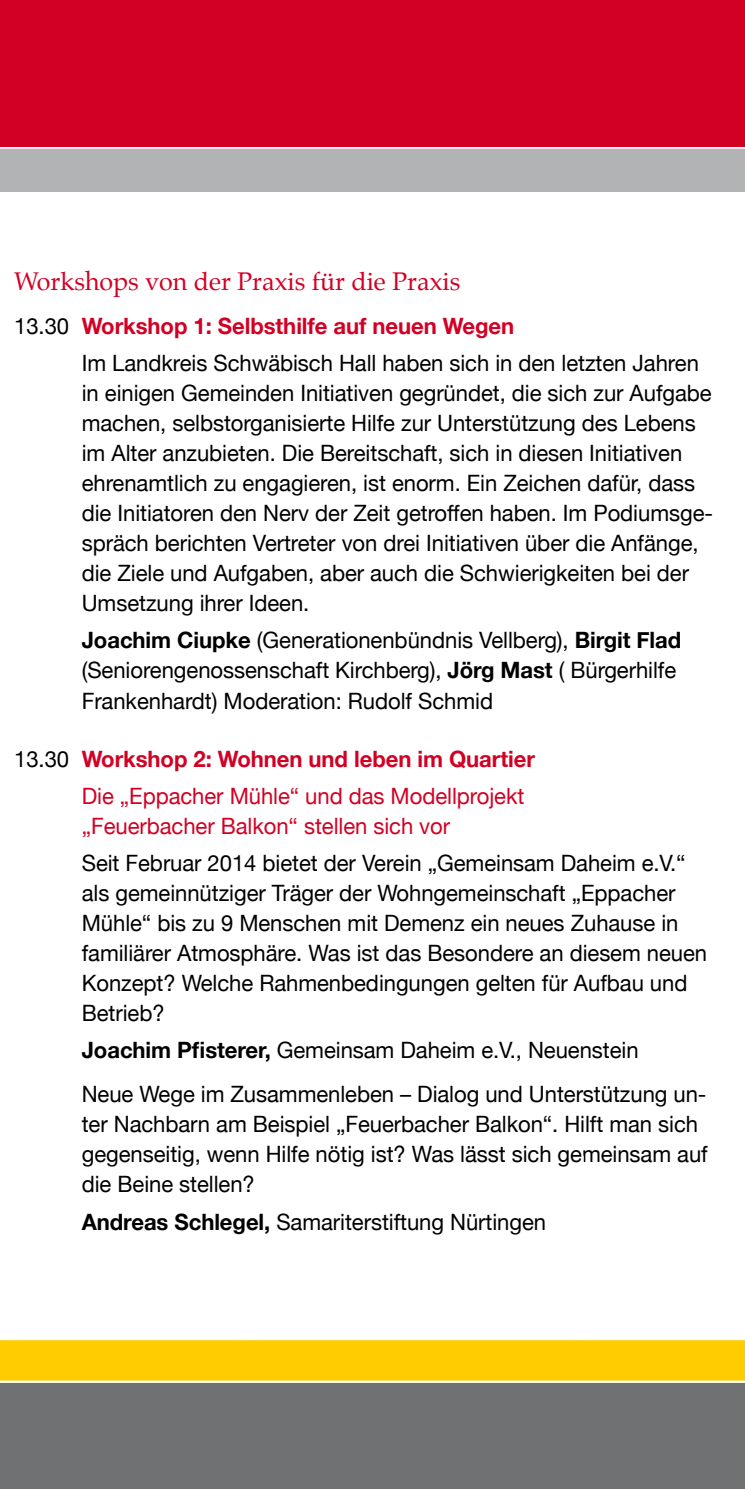
<style>
.page{position:relative;width:745px;height:1489px;background:#fff}
.page>*{position:absolute;margin:0;border:0;box-sizing:border-box;transform-origin:0 0}
.t1{font:25px "Palatino";color:#d20024}
.t2{font:22.5px/30px "Helvetica Neue";letter-spacing:-.005em;color:#000}
.t3{font:22.5px/37px "Helvetica Neue";letter-spacing:-.005em;color:#d20024}
.s1{font-weight:700;color:#d20024}
.s2{font-weight:700}
.s3{color:#000}
</style>
<div class="page">
<div style="left:0;top:0;width:744px;height:149px;background:#d20024"></div>
<div style="left:0;top:1382px;width:744px;height:106px;background:#707172"></div>
<div style="left:0;top:149px;width:744px;height:42px;background:#b1b3b4"></div>
<div style="left:0;top:1339px;width:744px;height:43px;background:#fecc00"></div>
<hr style="left:0;top:147px;width:744px;height:2px;background:#fff">
<hr style="left:0;top:1380px;width:744px;height:2px;background:#fff">
<p class="t1" style="left:14px;top:261px;width:447px">Workshops von der Praxis für die Praxis</p>
<p class="t2" style="left:82px;top:307px;width:618px;line-height:37px;text-indent:-67px">13.30 <span class="s1">Workshop 1: Selbsthilfe auf neuen Wegen<br></span>Im Landkreis Schwäbisch Hall haben sich in den letzten Jahren</p>
<p class="t2" style="left:82px;top:378px;width:632px">in einigen Gemeinden Initiativen gegründet, die sich zur Aufgabe machen, selbstorganisierte Hilfe zur Unterstützung des Lebens im Alter anzubieten. Die Bereitschaft, sich in diesen Initiativen ehrenamtlich zu engagieren, ist enorm. Ein Zeichen dafür, dass die Initiatoren den Nerv der Zeit getroffen haben. Im Podiumsge&shy;spräch berichten Vertreter von drei Initiativen über die Anfänge, die Ziele und Aufgaben, aber auch die Schwierigkeiten bei der Umsetzung ihrer Ideen.</p>
<p class="t2" style="left:82px;top:625px;width:600px"><span class="s2">Joachim Ciupke</span> (Generationenbündnis Vellberg), <span class="s2">Birgit Flad </span>(Seniorengenossenschaft Kirchberg), <span class="s2">Jörg Mast</span> ( Bürgerhilfe<br>Frankenhardt) Moderation: Rudolf Schmid</p>
<p class="t3" style="left:82px;top:740px;width:454px;text-indent:-67px"><span class="s3">13.30</span> <span class="s2">Workshop 2: Wohnen und leben im Quartier<br></span>Die „Eppacher Mühle“ und das Modellprojekt</p>
<p class="t3" style="left:82px;top:807px;width:370px">„Feuerbacher Balkon“ stellen sich vor</p>
<p class="t2" style="left:82px;top:847px;width:626px">Seit Februar 2014 bietet der Verein „Gemeinsam Daheim e.V.“ als gemeinnütziger Träger der Wohngemeinschaft „Eppacher Mühle“ bis zu 9 Menschen mit Demenz ein neues Zuhause in familiärer Atmosphäre. Was ist das Besondere an diesem neuen Konzept? Welche Rahmenbedingungen gelten für Aufbau und Betrieb?</p>
<p class="t2" style="left:82px;top:1027px;width:626px;line-height:44.2px"><span class="s2">Joachim Pfisterer,</span> Gemeinsam Daheim e.V., Neuenstein<br>Neue Wege im Zusammenleben – Dialog und Unterstützung un-</p>
<p class="t2" style="left:82px;top:1109px;width:627px">ter Nachbarn am Beispiel „Feuerbacher Balkon“. Hilft man sich gegenseitig, wenn Hilfe nötig ist? Was lässt sich gemeinsam auf die Beine stellen?</p>
<p class="t2" style="left:82px;top:1206px;width:465px"><span class="s2">Andreas Schlegel,</span> Samariterstiftung Nürtingen</p>
</div>
